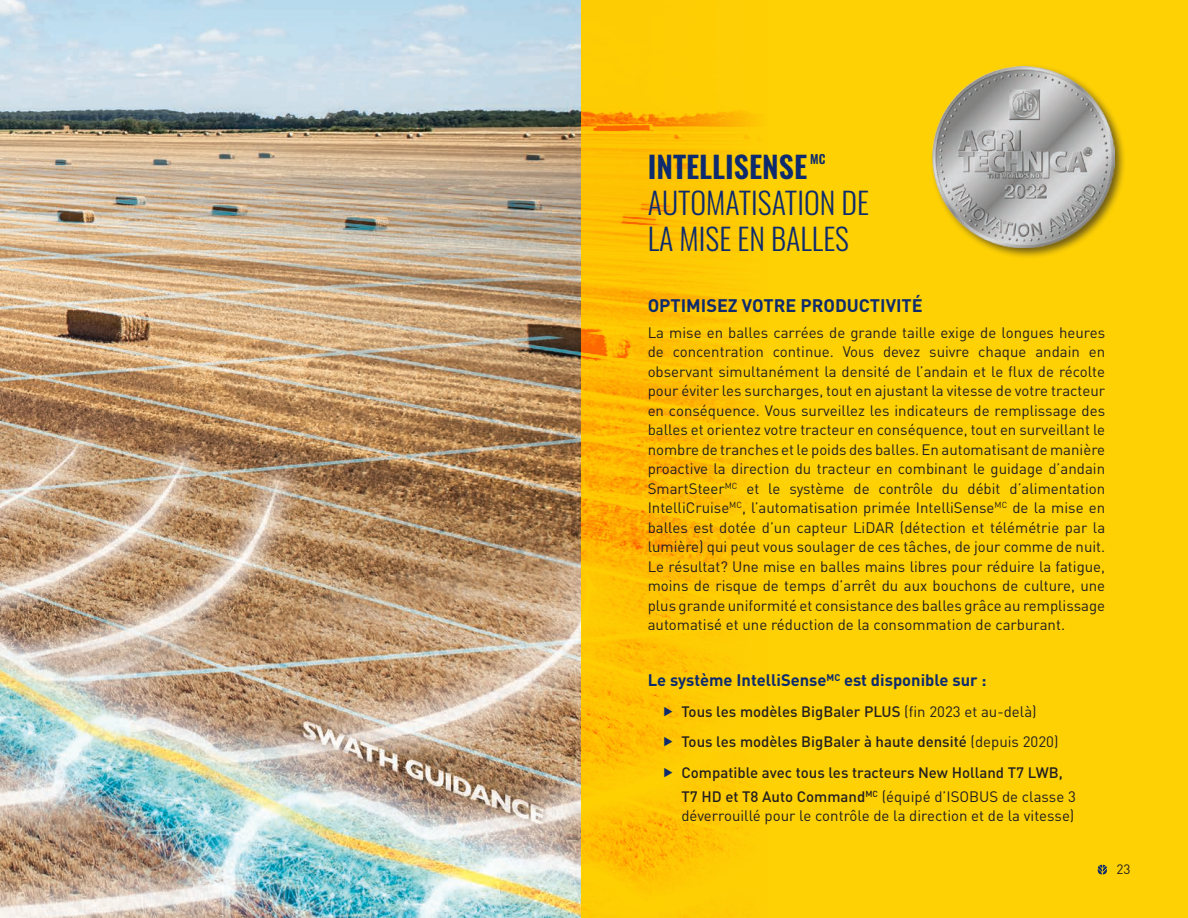
<style>
.page{position:relative;width:1188px;height:918px;background:#fff}
.page>*{position:absolute;margin:0;border:0;box-sizing:border-box;transform-origin:0 0}
.t1{font:300 30px/36px "Oswald";color:#0d2b6d}
.t2{font:600 30px "Oswald";color:#0d2b6d}
.t3{font:700 18px "DIN Pro";color:#0d2b6d}
.t4{font:700 16.5px "DIN Pro";color:#0d2b6d}
.t5{font:15px/19.5px "DIN Pro";color:#231f20;text-align:justify}
.t6{font:500 15px/30.5px "DIN Pro";color:#231f20}
.t7{font:13.5px "DIN Pro";color:#231f20}
.t8{font:600 12.3px "Oswald";color:#0d2b6d}
.s1{font-weight:400}
.s2{font-weight:500}
</style>
<div class="page">
<div style="left:580px;top:0;width:608px;height:918px;background:#fed105"></div>
<img style="left:0;top:0;width:757px;height:918px">
<div style="left:930px;top:64px;width:196px;height:195px;background:#231f20;opacity:.65"></div>
<img style="left:933px;top:66px;width:182px;height:181px">
<svg style="left:1098px;top:865px;width:9px;height:9px"></svg>
<svg style="left:664px;top:706px;width:9px;height:10px"></svg>
<svg style="left:664px;top:737px;width:9px;height:9px"></svg>
<svg style="left:664px;top:767px;width:9px;height:10px"></svg>
<h1 class="t2" style="left:648px;top:151px;width:161px">INTELLISENSE</h1>
<p class="t8" style="left:810px;top:152px;width:17px">MC</p>
<h1 class="t1" style="left:648px;top:181px;width:223px">AUTOMATISATION DE<br>LA MISE EN BALLES</h1>
<p class="t3" style="left:648px;top:290px;width:277px">OPTIMISEZ VOTRE PRODUCTIVITÉ</p>
<p class="t5" style="left:648px;top:321px;width:459px">La mise en balles carrées de grande taille exige de longues heures de concentration continue. Vous devez suivre chaque andain en observant simultanément la densité de l’andain et le flux de récolte pour éviter les surcharges, tout en ajustant la vitesse de votre tracteur en conséquence. Vous surveillez les indicateurs de remplissage des balles et orientez votre tracteur en conséquence, tout en surveillant le nombre de tranches et le poids des balles. En automatisant de manière proactive la direction du tracteur en combinant le guidage d’andain SmartSteer<sup>MC</sup> et le système de contrôle du débit d’alimentation IntelliCruise<sup>MC</sup>, l’automatisation primée IntelliSense<sup>MC</sup> de la mise en balles est dotée d’un capteur LiDAR (détection et télémétrie par la lumière) qui peut vous soulager de ces tâches, de jour comme de nuit.<br>Le résultat? Une mise en balles mains libres pour réduire la fatigue, moins de risque de temps d’arrêt du aux bouchons de culture, une plus grande uniformité et consistance des balles grâce au remplissage automatisé et une réduction de la consommation de carburant.</p>
<p class="t4" style="left:648px;top:667px;width:340px">Le système IntelliSense<sup>MC</sup> est disponible sur :</p>
<p class="t6" style="left:681px;top:694px;width:383px">Tous les modèles BigBaler PLUS <span class="s1">(fin 2023 et au-delà)<br></span>Tous les modèles BigBaler à haute densité <span class="s1">(depuis 2020)<br></span>Compatible avec tous les tracteurs New Holland T7 LWB,</p>
<p class="t5" style="left:681px;top:785px;width:396px"><span class="s2">T7 HD et T8 Auto Command</span><sup>MC</sup> (équipé d’ISOBUS de classe 3 déverrouillé pour le contrôle de la direction et de la vitesse)</p>
<p class="t7" style="left:1117px;top:859px;width:16px">23</p>
</div>
